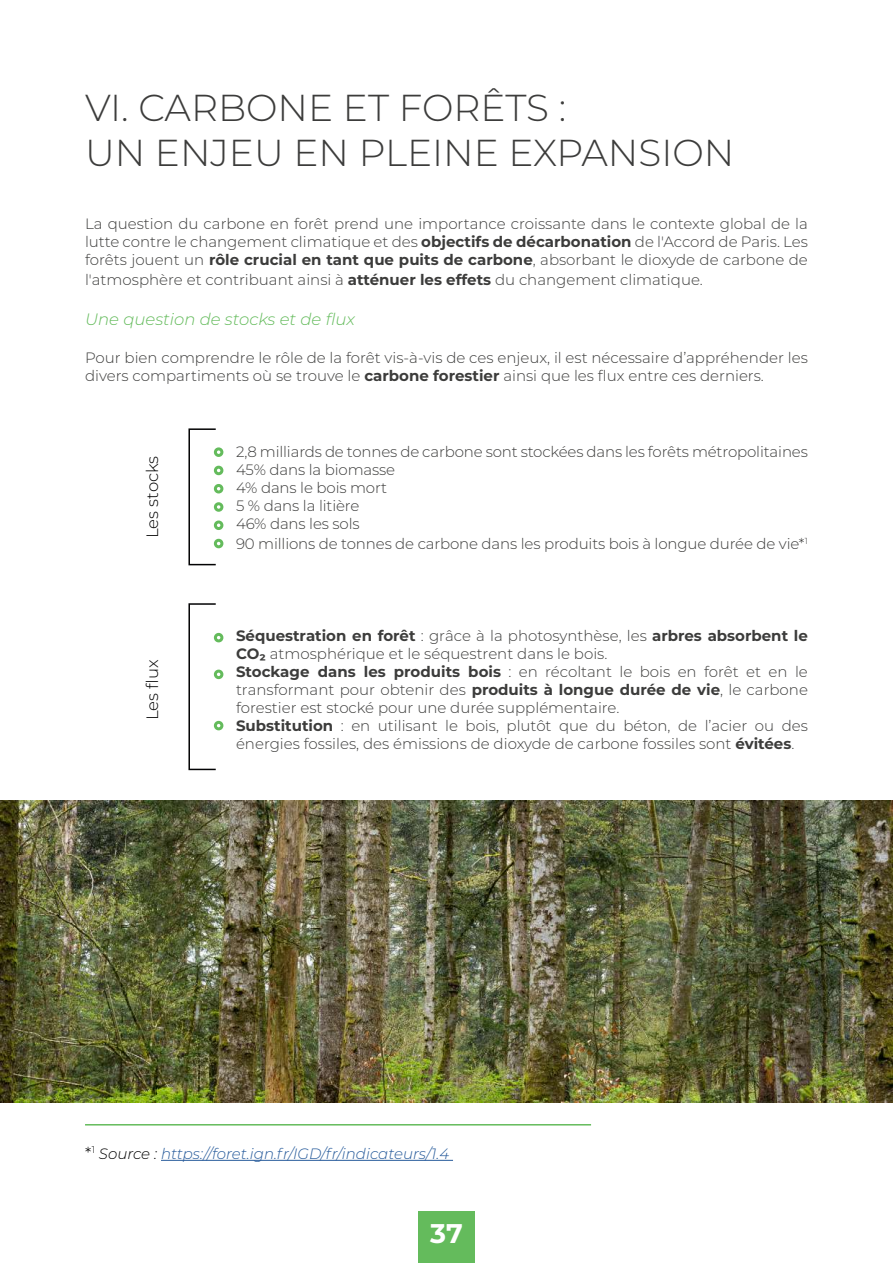
<style>
.page{position:relative;width:893px;height:1263px;background:#fff}
.page>*{position:absolute;margin:0;border:0;box-sizing:border-box;transform-origin:0 0}
.t1{font:300 37.5px/45px "Montserrat";color:#3c3c3b}
.t2{font:700 27px "Montserrat Alternates";color:#fff}
.t3{font:italic 300 16.5px "Montserrat";color:#64bb5c}
.t4{font:300 16.5px "Montserrat";letter-spacing:-.005em;color:#000}
.t5{font:300 15px/18px "Montserrat";color:#3c3c3b}
.t6{font:italic 300 15px "Montserrat";color:#275b9b}
.s1{font-weight:700}
.s2{font-style:normal;font-size:16.5px;color:#000}
.s3{color:#000}
</style>
<div class="page">
<div style="left:418px;top:1211px;width:57px;height:52px;background:#64bb5c"></div>
<div style="left:214px;top:447px;width:9px;height:10px;border:3px solid #64bb5c;border-radius:50%"></div>
<div style="left:214px;top:633px;width:9px;height:9px;border:3px solid #64bb5c;border-radius:50%"></div>
<div style="left:214px;top:466px;width:9px;height:9px;border:3px solid #64bb5c;border-radius:50%"></div>
<div style="left:214px;top:670px;width:9px;height:9px;border:3px solid #64bb5c;border-radius:50%"></div>
<div style="left:214px;top:502px;width:9px;height:10px;border:3px solid #64bb5c;border-radius:50%"></div>
<div style="left:214px;top:520px;width:9px;height:10px;border:3px solid #64bb5c;border-radius:50%"></div>
<div style="left:214px;top:539px;width:9px;height:9px;border:3px solid #64bb5c;border-radius:50%"></div>
<div style="left:214px;top:721px;width:9px;height:9px;border:3px solid #64bb5c;border-radius:50%"></div>
<div style="left:214px;top:484px;width:9px;height:9px;border:3px solid #64bb5c;border-radius:50%"></div>
<div style="left:188px;top:428px;width:28px;height:137px;border:2px solid #020203"></div>
<div style="left:188px;top:603px;width:28px;height:167px;border:2px solid #020203"></div>
<img style="left:0;top:801px;width:893px;height:301px">
<hr style="left:85px;top:1124px;width:506px;height:1px;background:#64bb5c">
<hr style="left:161px;top:1160px;width:292px;height:1px;background:#275b9b">
<h1 class="t1" style="left:85px;top:84px;width:651px">VI. CARBONE ET FORÊTS :<br>UN ENJEU EN PLEINE EXPANSION</h1>
<p class="t5" style="left:85px;top:215px;width:724px;text-align:justify">La question du carbone en forêt prend une importance croissante dans le contexte global de la lutte contre le changement climatique et des <span class="s1">objectifs de décarbonation</span> de l'Accord de Paris. Les forêts jouent un <span class="s1">rôle crucial en tant que puits de carbone</span>, absorbant le dioxyde de carbone de</p>
<p class="t5" style="left:85px;top:270px;width:619px">l'atmosphère et contribuant ainsi à <span class="s1">atténuer les effets</span> du changement climatique.</p>
<p class="t3" style="left:85px;top:308px;width:271px">Une question de stocks et de flux</p>
<p class="t5" style="left:85px;top:348px;width:724px">Pour bien comprendre le rôle de la forêt vis-à-vis de ces enjeux, il est nécessaire d’appréhender les divers compartiments où se trouve le <span class="s1">carbone forestier</span> ainsi que les flux entre ces derniers.</p>
<p class="t4" style="left:141px;top:538px;width:84px;rotate:-90deg">Les stocks</p>
<p class="t4" style="left:141px;top:720px;width:62px;rotate:-90deg">Les flux</p>
<p class="t5" style="left:236px;top:442px;width:573px">2,8 milliards de tonnes de carbone sont stockées dans les forêts métropolitaines<br>45% dans la biomasse<br>4% dans le bois mort<br>5 % dans la litière<br>46% dans les sols</p>
<p class="t5" style="left:236px;top:534px;width:573px">90 millions de tonnes de carbone dans les produits bois à longue durée de vie*<sup>1</sup></p>
<p class="t5" style="left:236px;top:626px;width:573px"><span class="s1">Séquestration en forêt</span> : grâce à la photosynthèse, les <span class="s1">arbres absorbent le CO2</span> atmosphérique et le séquestrent dans le bois.<br><span class="s1">Stockage dans les produits bois</span> : en récoltant le bois en forêt et en le transformant pour obtenir des <span class="s1">produits à longue durée de vie</span>, le carbone forestier est stocké pour une durée supplémentaire.<br><span class="s1">Substitution</span> : en utilisant le bois, plutôt que du béton, de l’acier ou des énergies fossiles, des émissions de dioxyde de carbone fossiles sont <span class="s1">évitées</span>.</p>
<p class="t6" style="left:85px;top:1143px;width:366px"><span class="s2">*</span><sup>1</sup> <span class="s3">Source :</span> https://foret.ign.fr/IGD/fr/indicateurs/1.4</p>
<h2 class="t2" style="left:430px;top:1213px;width:34px">37</h2>
</div>
